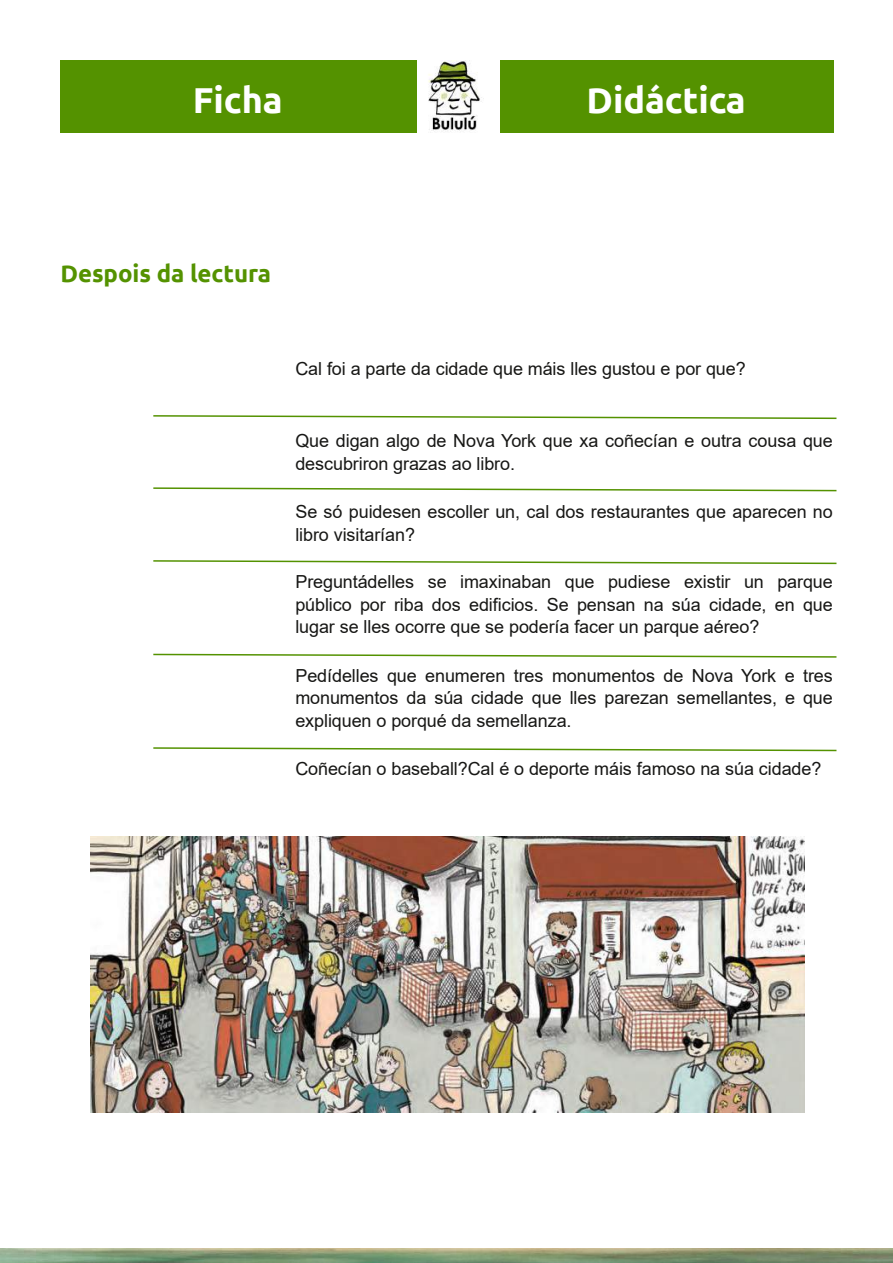
<style>
.page{position:relative;width:893px;height:1263px;background:#fff}
.page>*{position:absolute;margin:0;border:0;box-sizing:border-box;transform-origin:0 0}
.t1{font:700 36px "Ubuntu";letter-spacing:-.005em;color:#fff}
.t2{font:700 24px "Ubuntu";letter-spacing:-.005em;color:#549200}
.t3{font:18px/22.5px "Arial";letter-spacing:-.005em;color:#171715}
</style>
<div class="page">
<img style="left:0;top:1249px;width:893px;height:14px">
<img style="left:428px;top:61px;width:56px;height:71px">
<div style="left:61px;top:61px;width:356px;height:72px;background:#549200"></div>
<div style="left:500px;top:61px;width:334px;height:72px;background:#549200"></div>
<svg style="left:153px;top:560px;width:684px;height:5px"></svg>
<svg style="left:153px;top:487px;width:684px;height:5px"></svg>
<svg style="left:153px;top:415px;width:684px;height:5px"></svg>
<img style="left:91px;top:836px;width:713px;height:277px">
<svg style="left:153px;top:653px;width:684px;height:5px"></svg>
<svg style="left:153px;top:747px;width:684px;height:5px"></svg>
<h1 class="t1" style="left:193px;top:80px;width:91px">Ficha</h1>
<h1 class="t1" style="left:587px;top:80px;width:161px">Didáctica</h1>
<h2 class="t2" style="left:61px;top:260px;width:212px">Despois da lectura</h2>
<p class="t3" style="left:295px;top:358px;width:452px">Cal foi a parte da cidade que máis lles gustou e por que?</p>
<p class="t3" style="left:295px;top:430px;width:539px">Que digan algo de Nova York que xa coñecían e outra cousa que descubriron grazas ao libro.</p>
<p class="t3" style="left:295px;top:501px;width:539px">Se só puidesen escoller un, cal dos restaurantes que aparecen no libro visitarían?</p>
<p class="t3" style="left:295px;top:571px;width:539px;text-align:justify">Preguntádelles se imaxinaban que pudiese existir un parque público por riba dos edificios. Se pensan na súa cidade, en que lugar se lles ocorre que se podería facer un parque aéreo?</p>
<p class="t3" style="left:295px;top:664px;width:539px;text-align:justify">Pedídelles que enumeren tres monumentos de Nova York e tres monumentos da súa cidade que lles parezan semellantes, e que expliquen o porqué da semellanza.</p>
<p class="t3" style="left:295px;top:758px;width:528px">Coñecían o baseball?Cal é o deporte máis famoso na súa cidade?</p>
</div>
